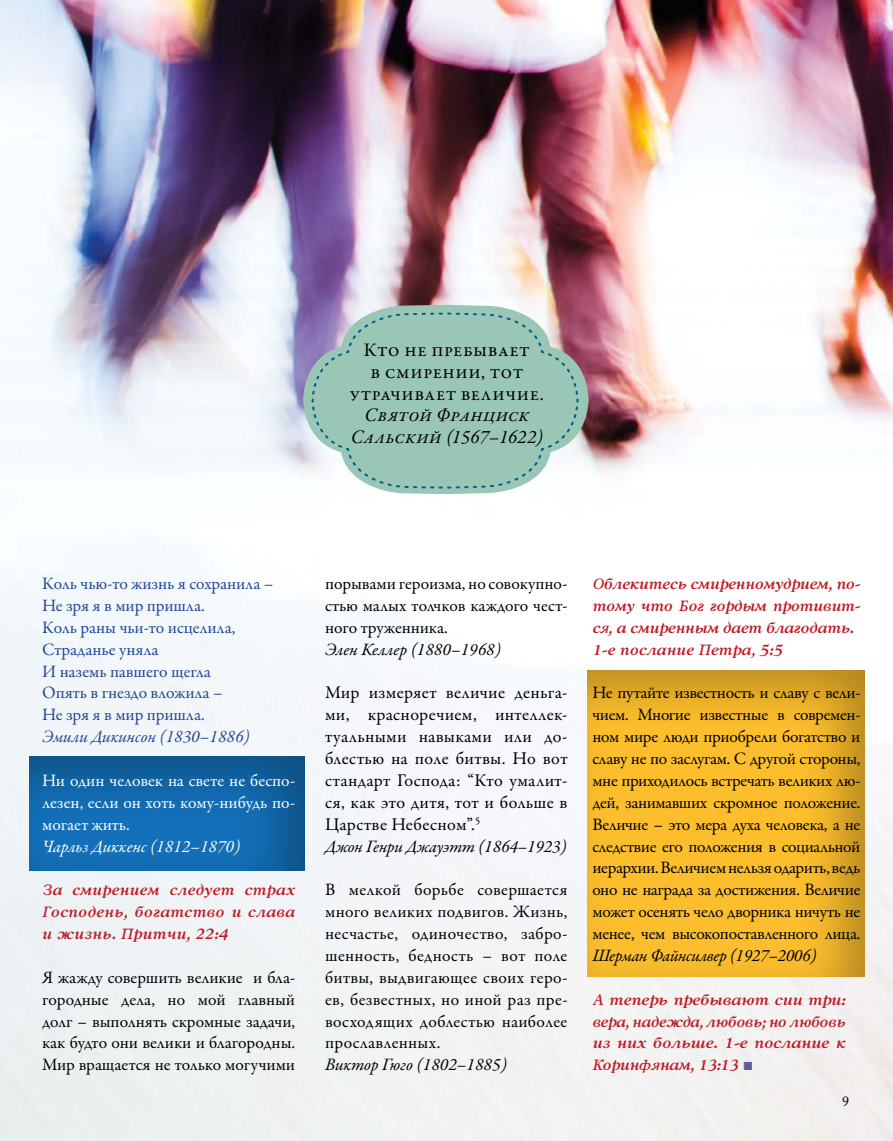
<style>
.page{position:relative;width:893px;height:1141px;background:#fff}
.page>*{position:absolute;margin:0;border:0;box-sizing:border-box;transform-origin:0 0}
.t1{font:19.25px/21.9px "Garamond Premr Pro";letter-spacing:.12em;color:#000;text-align:center}
.t2{font:italic 19.25px/21.9px "Garamond Premr Pro";letter-spacing:.065em;color:#000;text-align:center}
.t3{font:18.03px/21.9px "Garamond Premr Pro";letter-spacing:.02em;color:#000;text-align:justify}
.t4{font:17.5px/21.9px "Garamond Premr Pro";letter-spacing:-.005em;color:#000;text-align:justify}
.t5{font:17.5px/21.9px "Garamond Premr Pro";letter-spacing:-.005em;color:#204597}
.t6{font:italic 17.5px "Garamond Premr Pro";letter-spacing:-.01em;color:#000}
.t7{font:17.5px/21.9px "Garamond Premr Pro";color:#fff;text-align:justify}
.t8{font:italic 17.5px "Garamond Premr Pro";color:#204597}
.t9{font:italic 17.5px "Garamond Premr Pro";color:#fff}
.t10{font:italic 700 15.75px/21.9px "Avdira";letter-spacing:-.02em;color:#be1823;text-align:justify}
.t11{font:14px "Adobe Caslon Pro";color:#000}
.s1{font-family:"Arial";font-weight:400;font-style:normal;font-size:17.5px;color:#5f5c9e}
</style>
<div class="page">
<img style="left:0;top:0;width:893px;height:1141px">
<div style="left:13px;top:745px;width:307px;height:129px;background:#000;opacity:.28"></div>
<svg style="left:303px;top:305px;width:286px;height:189px"></svg>
<svg style="left:312px;top:312px;width:267px;height:177px;background:#a0c4b9"></svg>
<div style="left:572px;top:659px;width:308px;height:320px;background:#000;opacity:.28"></div>
<p class="t1" style="left:350px;top:339px;width:196px">Кто не пребывает<br>в смирении, тот утрачивает величие.</p>
<p class="t2" style="left:351px;top:406px;width:194px">Святой Франциск<br>Сальский (1567–1622)</p>
<p class="t5" style="left:42px;top:573px;width:233px">Коль чью-то жизнь я сохранила –<br>Не зря я в мир пришла.<br>Коль раны чьи-то исцелила,<br>Страданье уняла<br>И наземь павшего щегла<br>Опять в гнездо вложила –<br>Не зря я в мир пришла.</p>
<p class="t8" style="left:42px;top:726px;width:209px">Эмили Дикинсон (1830–1886)</p>
<p class="t7" style="left:42px;top:770px;width:254px">Ни один человек на свете не беспо&shy;лезен, если он хоть кому-нибудь по&shy;могает жить.</p>
<p class="t9" style="left:42px;top:835px;width:200px">Чарльз Диккенс (1812–1870)</p>
<p class="t10" style="left:42px;top:880px;width:254px">За смирением следует страх Господень, богатство и слава и жизнь. Притчи, 22:4</p>
<p class="t4" style="left:42px;top:967px;width:255px">Я жажду совершить великие и бла&shy;городные дела, но мой главный долг – выполнять скромные задачи, как будто они велики и благородны.<br>Мир вращается не только могучими</p>
<p class="t4" style="left:325px;top:573px;width:244px">порывами героизма, но совокупно&shy;стью малых толчков каждого чест&shy;ного труженника.</p>
<p class="t6" style="left:325px;top:638px;width:177px">Элен Келлер (1880–1968)</p>
<p class="t3" style="left:325px;top:682px;width:244px">Мир измеряет величие деньга&shy;ми, красноречием, интеллек&shy;туальными навыками или до&shy;блестью на поле битвы. Но вот стандарт Господа: “Кто умалит&shy;ся, как это дитя, тот и больше в Царстве Небесном”.<sup>5</sup></p>
<p class="t6" style="left:325px;top:835px;width:243px">Джон Генри Джауэтт (1864–1923)</p>
<p class="t4" style="left:325px;top:879px;width:244px">В мелкой борьбе совершается много великих подвигов. Жизнь, несчастье, одиночество, забро&shy;шенность, бедность – вот поле битвы, выдвигающее своих геро&shy;ев, безвестных, но иной раз пре&shy;восходящих доблестью наиболее прославленных.</p>
<p class="t6" style="left:325px;top:1054px;width:183px">Виктор Гюго (1802–1885)</p>
<p class="t10" style="left:592px;top:574px;width:270px;text-align:left">Облекитесь смиренномудрием, по&shy;тому что Бог гордым противит&shy;ся, а смиренным дает благодать.<br>1-е послание Петра, 5:5</p>
<p class="t4" style="left:592px;top:682px;width:270px">Не путайте известность и славу с вели&shy;чием. Многие известные в современ&shy;ном мире люди приобрели богатство и славу не по заслугам. С другой стороны, мне приходилось встречать великих лю&shy;дей, занимавших скромное положение.<br>Величие – это мера духа человека, а не следствие его положения в социальной иерархии. Величием нельзя одарить, ведь оно не награда за достижения. Величие может осенять чело дворника ничуть не менее, чем высокопоставленного лица.</p>
<p class="t6" style="left:592px;top:944px;width:226px">Шерман Файнсилвер (1927–2006)</p>
<p class="t10" style="left:592px;top:989px;width:255px">А теперь пребывают сии три: вера, надежда, любовь; но любовь из них больше. 1-е послание к Коринфянам, 13:13 <span class="s1">■</span></p>
<p class="t11" style="left:842px;top:1093px;width:8px">9</p>
</div>
